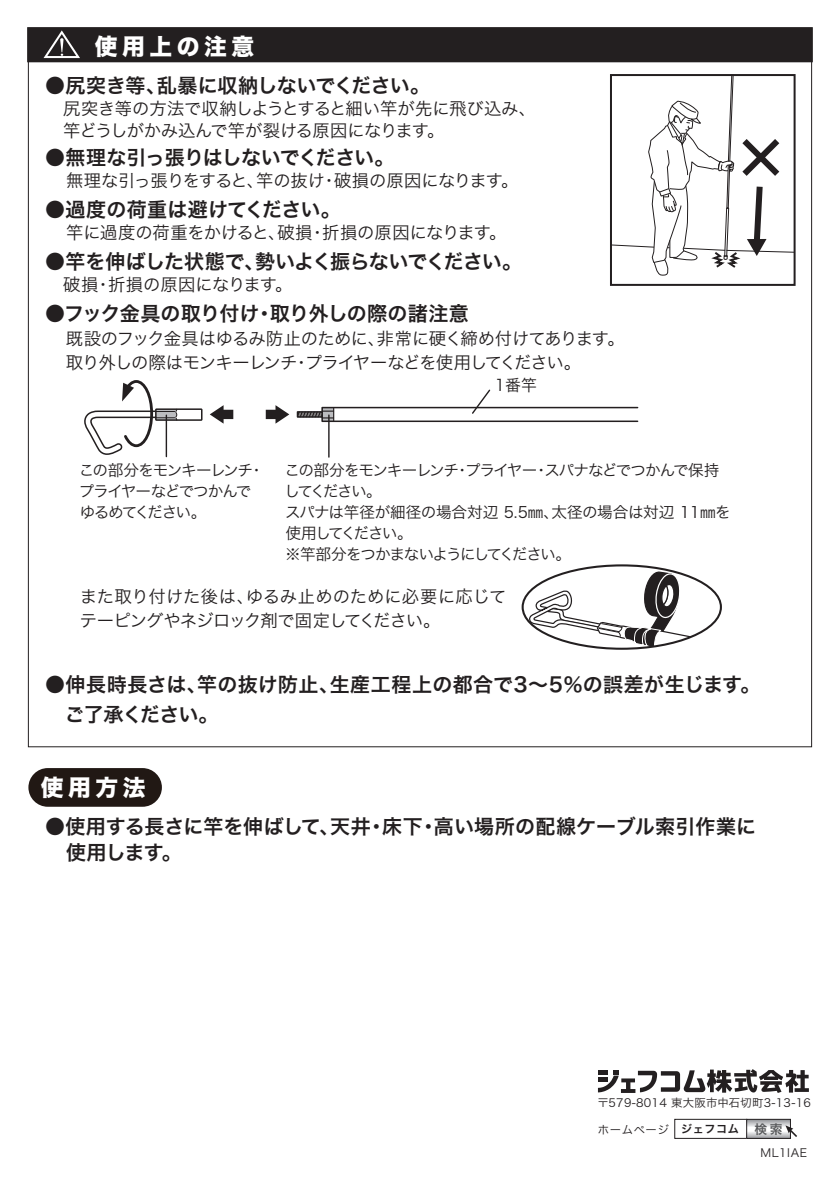
<style>
.page{position:relative;width:840px;height:1191px;background:#fff}
.page>*{position:absolute;margin:0;border:0;box-sizing:border-box;transform-origin:0 0}
.t1{font:22.8px "Hira Kaku Std W8";letter-spacing:.2em;color:#fff}
.t2{font:20px/26px "Hira Kaku Pro W6";letter-spacing:-.005em;color:#231f20}
.t3{font:20px "Hira Kaku Pro W6";letter-spacing:-.035em;color:#231f20}
.t4{font:20px "Hira Kaku Pro W6";letter-spacing:-.025em;color:#231f20}
.t5{font:20px "Hira Kaku Pro W6";letter-spacing:-.04em;color:#231f20}
.t6{font:17.2px/22px "Hira Kaku Pro W3";letter-spacing:-.025em;color:#231f20}
.t7{font:17.2px/24px "Hira Kaku Pro W3";letter-spacing:-.05em;color:#231f20}
.t8{font:17.2px "Hira Kaku Pro W3";color:#231f20}
.t9{font:15.8px "Hira Kaku Pro W3";color:#231f20}
.t10{font:15.6px/21px "Hira Kaku Pro W3";letter-spacing:-.075em;color:#231f20}
.t11{font:11.4px "Hira Kaku Pro W3";letter-spacing:.025em;color:#231f20}
.s1{font-family:"Hira Kaku Pro W6";font-size:11.2px}
.s2{font-family:"Hira Kaku Pro W6";font-size:12.8px;color:#57585a}
</style>
<div class="page">
<div style="left:27px;top:27px;width:785px;height:35px;background:#231f20;border:2px solid #231f20"></div>
<svg style="left:43px;top:30px;width:39px;height:30px"></svg>
<svg style="left:524px;top:565px;width:196px;height:83px"></svg>
<div style="left:521px;top:564px;width:200px;height:86px;border:2px solid #231f20;border-radius:50%"></div>
<svg style="left:610px;top:74px;width:185px;height:212px"></svg>
<svg style="left:597px;top:1069px;width:211px;height:24px"></svg>
<div style="left:674px;top:1118px;width:72px;height:20px;background:#fff;border:1px solid #231f20"></div>
<svg style="left:747px;top:1120px;width:41px;height:16px"></svg>
<div style="left:745px;top:1118px;width:45px;height:20px;border:1px solid #231f20"></div>
<svg style="left:785px;top:1125px;width:11px;height:12px"></svg>
<div style="left:155px;top:408px;width:47px;height:13px;border:2px solid #231f20"></div>
<div style="left:321px;top:407px;width:317px;height:15px;border:2px solid #231f20"></div>
<svg style="left:84px;top:380px;width:93px;height:76px"></svg>
<svg style="left:210px;top:405px;width:23px;height:19px"></svg>
<svg style="left:265px;top:405px;width:24px;height:19px"></svg>
<hr style="left:165px;top:415px;width:2px;height:41px;background:#231f20">
<hr style="left:328px;top:415px;width:1px;height:42px;background:#231f20">
<svg style="left:470px;top:389px;width:21px;height:25px"></svg>
<svg style="left:296px;top:407px;width:38px;height:14px"></svg>
<div style="left:28px;top:768px;width:134px;height:38px;background:#211814;border-radius:19px"></div>
<h1 class="t1" style="left:95px;top:34px;width:161px">使用上の注意</h1>
<p class="t4" style="left:45px;top:67px;width:386px">●尻突き等、乱暴に収納しないでください。</p>
<p class="t6" style="left:63px;top:96px;width:474px;text-indent:-18px">　尻突き等の方法で収納しようとすると細い竿が先に飛び込み、竿どうしがかみ込んで竿が裂ける原因になります。</p>
<p class="t5" style="left:45px;top:139px;width:350px">●無理な引っ張りはしないでください。</p>
<p class="t6" style="left:66px;top:168px;width:453px">無理な引っ張りをすると、竿の抜け・破損の原因になります。</p>
<p class="t2" style="left:45px;top:196px;width:297px">●過度の荷重は避けてください。</p>
<p class="t8" style="left:66px;top:217px;width:442px">竿に過度の荷重をかけると、破損・折損の原因になります。</p>
<p class="t3" style="left:45px;top:243px;width:478px">●竿を伸ばした状態で、勢いよく振らないでください。</p>
<p class="t8" style="left:45px;top:269px;width:248px">　破損・折損の原因になります。</p>
<p class="t2" style="left:45px;top:300px;width:425px">●フック金具の取り付け・取り外しの際の諸注意</p>
<p class="t7" style="left:66px;top:325px;width:560px">既設のフック金具はゆるみ防止のために、非常に硬く締め付けてあります。取り外しの際はモンキーレンチ・プライヤーなどを使用してください。</p>
<p class="t9" style="left:494px;top:371px;width:44px">1番竿</p>
<p class="t10" style="left:79px;top:458px;width:187px">この部分をモンキーレンチ・プライヤーなどでつかんでゆるめてください。</p>
<p class="t10" style="left:284px;top:458px;width:447px">この部分をモンキーレンチ・プライヤー・スパナなどでつかんで保持してください。<br>スパナは竿径が細径の場合対辺 5.5㎜、太径の場合は対辺 11㎜を使用してください。<br>※竿部分をつかまないようにしてください。</p>
<p class="t6" style="left:80px;top:583px;width:428px;line-height:24px;text-indent:-17px">　また取り付けた後は、ゆるみ止めのために必要に応じてテーピングやネジロック剤で固定してください。</p>
<p class="t2" style="left:45px;top:669px;width:716px;line-height:30px">●伸長時長さは、竿の抜け防止、生産工程上の都合で3～5％の誤差が生じます。　ご了承ください。</p>
<h1 class="t1" style="left:41px;top:774px;width:106px">使用方法</h1>
<p class="t2" style="left:45px;top:813px;width:712px">●使用する長さに竿を伸ばして、天井・床下・高い場所の配線ケーブル索引作業に　使用します。</p>
<p class="t11" style="left:597px;top:1092px;width:215px">〒579-8014 東大阪市中石切町3-13-16</p>
<p class="t11" style="left:760px;top:1142px;width:48px">ML1IAE</p>
<p class="t11" style="left:597px;top:1119px;width:186px">ホームページ <span class="s1">ジェフコム</span> <span class="s2">検索</span></p>
</div>
